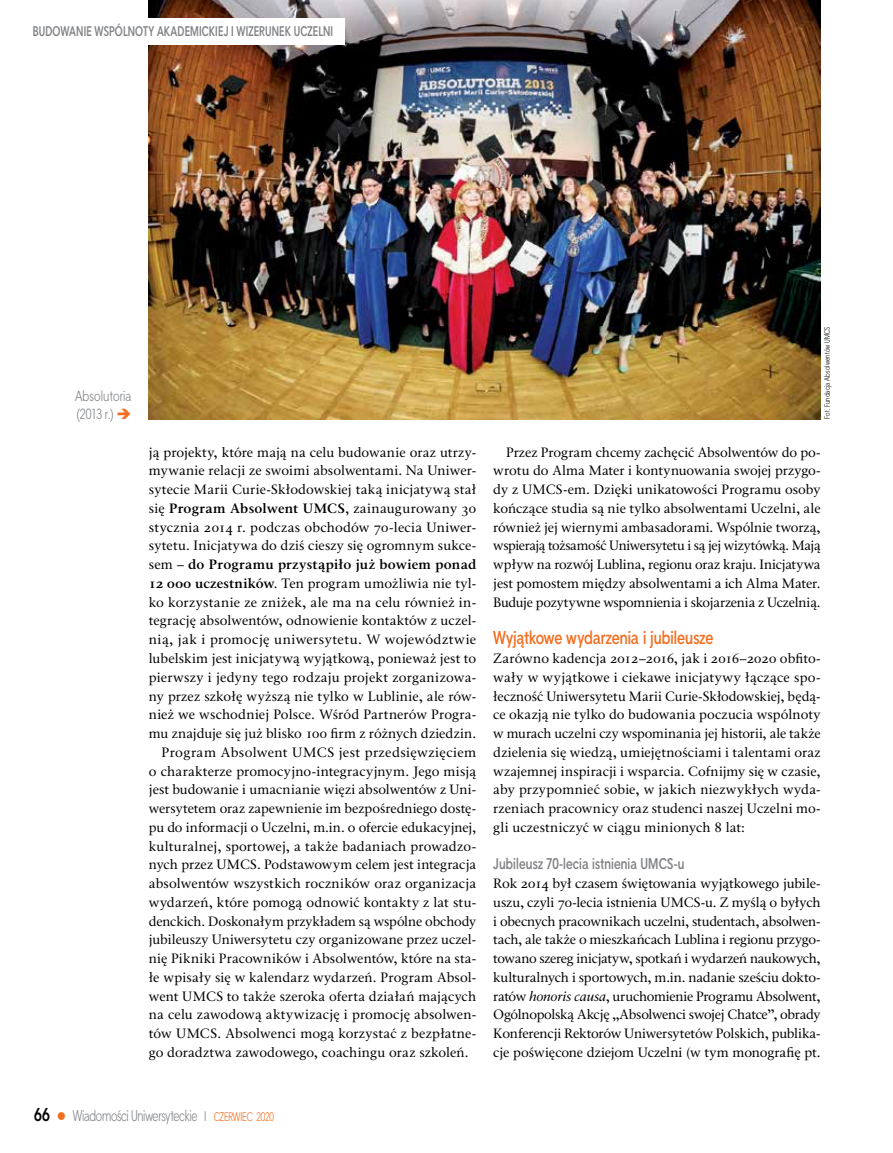
<style>
.page{position:relative;width:893px;height:1153px;background:#fff}
.page>*{position:absolute;margin:0;border:0;box-sizing:border-box;transform-origin:0 0}
.t1{font:700 18px "Straight Cnd EFN";color:#f36f21}
.t2{font:15px "Straight Cnd EFN";letter-spacing:-.02em;color:#808285;scale:.92 1}
.t3{font:700 15px "Straight Cnd EFN";letter-spacing:.005em;color:#808285}
.t4{font:14.25px/18px "Straight Cnd EFN";letter-spacing:.005em;color:#808285}
.t5{font:13.5px/18.8px "Classic EFN";letter-spacing:.005em;color:#000;text-align:justify}
.t6{font:13.5px "Classic EFN";letter-spacing:.025em;color:#000}
.t7{font:700 13.5px "Straight Cnd EFN";letter-spacing:.01em;color:#808285;scale:.94 1}
.t8{font:700 13.5px "Classic EFN";letter-spacing:.015em;color:#000}
.t9{font:7.5px "Straight Cnd EFN";letter-spacing:.02em;color:#000}
.s1{color:#f36f21}
.s2{font-weight:700}
.s3{font-weight:400}
.s4{font-style:italic}
.s5{font-weight:700;font-size:18px;color:#000}
.s6{font-size:13.5px}
.s7{font-size:12px;color:#f36f21}
</style>
<div class="page">
<img style="left:149px;top:0;width:672px;height:419px">
<div style="left:33px;top:18px;width:311px;height:27px;background:#fff"></div>
<p class="t7" style="left:33px;top:23px;width:321px">Budowan ie wspólnoty akademickiej i wizerun ek Uczeln i</p>
<p class="t4" style="left:75px;top:387px;width:58px">Absolutoria (2013 r.) <span class="s1">➔</span></p>
<p class="t5" style="left:149px;top:443px;width:329px">ją projekty, które mają na celu budowanie oraz utrzy-</p>
<p class="t5" style="left:149px;top:462px;width:329px">mywanie relacji ze swoimi absolwentami. Na Uniwer-</p>
<p class="t5" style="left:149px;top:480px;width:329px">sytecie Marii Curie-Skłodowskiej taką inicjatywą stał</p>
<p class="t5" style="left:149px;top:499px;width:329px">się <span class="s2">Program Absolwent UMCS</span>, zainaugurowany 30</p>
<p class="t5" style="left:149px;top:518px;width:329px">stycznia 2014 r. podczas obchodów 70-lecia Uniwer-</p>
<p class="t5" style="left:149px;top:537px;width:329px">sytetu. Inicjatywa do dziś cieszy się ogromnym sukce-</p>
<p class="t8" style="left:149px;top:556px;width:329px"><span class="s3">sem –</span> do Programu przystąpiło już bowiem ponad</p>
<p class="t5" style="left:149px;top:574px;width:329px"><span class="s2">12 000 uczestników</span>. Ten program umożliwia nie tyl-</p>
<p class="t5" style="left:149px;top:593px;width:329px">ko korzystanie ze zniżek, ale ma na celu również in-</p>
<p class="t5" style="left:149px;top:612px;width:329px">tegrację absolwentów, odnowienie kontaktów z uczel-</p>
<p class="t6" style="left:149px;top:631px;width:329px">nią, jak i promocję uniwersytetu. W województwie</p>
<p class="t5" style="left:149px;top:649px;width:329px">lubelskim jest inicjatywą wyjątkową, ponieważ jest to</p>
<p class="t5" style="left:149px;top:668px;width:329px">pierwszy i jedyny tego rodzaju projekt zorganizowa-</p>
<p class="t5" style="left:149px;top:687px;width:329px">ny przez szkołę wyższą nie tylko w Lublinie, ale rów-</p>
<p class="t5" style="left:149px;top:705px;width:329px">nież we wschodniej Polsce. Wśród Partnerów Progra-</p>
<p class="t5" style="left:149px;top:724px;width:329px">mu znajduje się już blisko 100 firm z różnych dziedzin.</p>
<p class="t6" style="left:162px;top:744px;width:316px">Program Absolwent UMCS jest przedsięwzięciem</p>
<p class="t5" style="left:149px;top:762px;width:329px">o charakterze promocyjno-integracyjnym. Jego misją</p>
<p class="t5" style="left:149px;top:780px;width:329px">jest budowanie i umacnianie więzi absolwentów z Uni-</p>
<p class="t5" style="left:149px;top:799px;width:329px">wersytetem oraz zapewnienie im bezpośredniego dostę-</p>
<p class="t5" style="left:149px;top:818px;width:329px">pu do informacji o Uczelni, m.in. o ofercie edukacyjnej,</p>
<p class="t5" style="left:149px;top:837px;width:329px">kulturalnej, sportowej, a także badaniach prowadzo-</p>
<p class="t5" style="left:149px;top:855px;width:329px">nych przez UMCS. Podstawowym celem jest integracja</p>
<p class="t5" style="left:149px;top:874px;width:329px">absolwentów wszystkich roczników oraz organizacja</p>
<p class="t5" style="left:149px;top:893px;width:329px">wydarzeń, które pomogą odnowić kontakty z lat stu-</p>
<p class="t5" style="left:149px;top:912px;width:329px">denckich. Doskonałym przykładem są wspólne obchody</p>
<p class="t5" style="left:149px;top:930px;width:329px">jubileuszy Uniwersytetu czy organizowane przez uczel-</p>
<p class="t5" style="left:149px;top:949px;width:329px">nię Pikniki Pracowników i Absolwentów, które na sta-</p>
<p class="t5" style="left:149px;top:968px;width:329px">łe wpisały się w kalendarz wydarzeń. Program Absol-</p>
<p class="t5" style="left:149px;top:987px;width:329px">went UMCS to także szeroka oferta działań mających</p>
<p class="t5" style="left:149px;top:1005px;width:329px">na celu zawodową aktywizację i promocję absolwen-</p>
<p class="t5" style="left:149px;top:1024px;width:329px">tów UMCS. Absolwenci mogą korzystać z bezpłatne-</p>
<p class="t5" style="left:149px;top:1043px;width:321px">go doradztwa zawodowego, coachingu oraz szkoleń.</p>
<p class="t9" style="left:823px;top:418px;width:93px;rotate:-90deg">Fot. Fundacja Absolwentów UMCS</p>
<p class="t5" style="left:493px;top:443px;width:329px;text-indent:13px">Przez Program chcemy zachęcić Absolwentów do po&shy;wrotu do Alma Mater i kontynuowania swojej przygo&shy;dy z UMCS-em. Dzięki unikatowości Programu osoby kończące studia są nie tylko absolwentami Uczelni, ale również jej wiernymi ambasadorami. Wspólnie tworzą, wspierają tożsamość Uniwersytetu i są jej wizytówką. Mają wpływ na rozwój Lublina, regionu oraz kraju. Inicjatywa jest pomostem między absolwentami a ich Alma Mater.<br>Buduje pozytywne wspomnienia i skojarzenia z Uczelnią.</p>
<h1 class="t1" style="left:493px;top:627px;width:222px">Wyjątkowe wydarzenia i jubileusze</h1>
<p class="t5" style="left:493px;top:649px;width:329px">Zarówno kadencja 2012–2016, jak i 2016–2020 obfito&shy;wały w wyjątkowe i ciekawe inicjatywy łączące spo&shy;łeczność Uniwersytetu Marii Curie-Skłodowskiej, będą&shy;ce okazją nie tylko do budowania poczucia wspólnoty w murach uczelni czy wspominania jej historii, ale także dzielenia się wiedzą, umiejętnościami i talentami oraz wzajemnej inspiracji i wsparcia. Cofnijmy się w czasie, aby przypomnieć sobie, w jakich niezwykłych wyda&shy;rzeniach pracownicy oraz studenci naszej Uczelni mo&shy;gli uczestniczyć w ciągu minionych 8 lat:</p>
<p class="t3" style="left:493px;top:855px;width:193px">Jubileusz 70-lecia istnienia UMCS-u</p>
<p class="t5" style="left:493px;top:874px;width:329px">Rok 2014 był czasem świętowania wyjątkowego jubile&shy;uszu, czyli 70-lecia istnienia UMCS-u. Z myślą o byłych i obecnych pracownikach uczelni, studentach, absolwen&shy;tach, ale także o mieszkańcach Lublina i regionu przygo&shy;towano szereg inicjatyw, spotkań i wydarzeń naukowych, kulturalnych i sportowych, m.in. nadanie sześciu dokto&shy;ratów <span class="s4">honoris causa</span>, uruchomienie Programu Absolwent, Ogólnopolską Akcję „Absolwenci swojej Chatce”, obrady Konferencji Rektorów Uniwersytetów Polskich, publika&shy;cje poświęcone dziejom Uczelni (w tym monografię pt.</p>
<p class="t2" style="left:34px;top:1106px;width:262px"><span class="s5">66</span> <span class="s1">●</span> Wiadomości Uniwersyteckie <span class="s6">I</span> <span class="s7">czerwi ec 2020</span></p>
</div>
